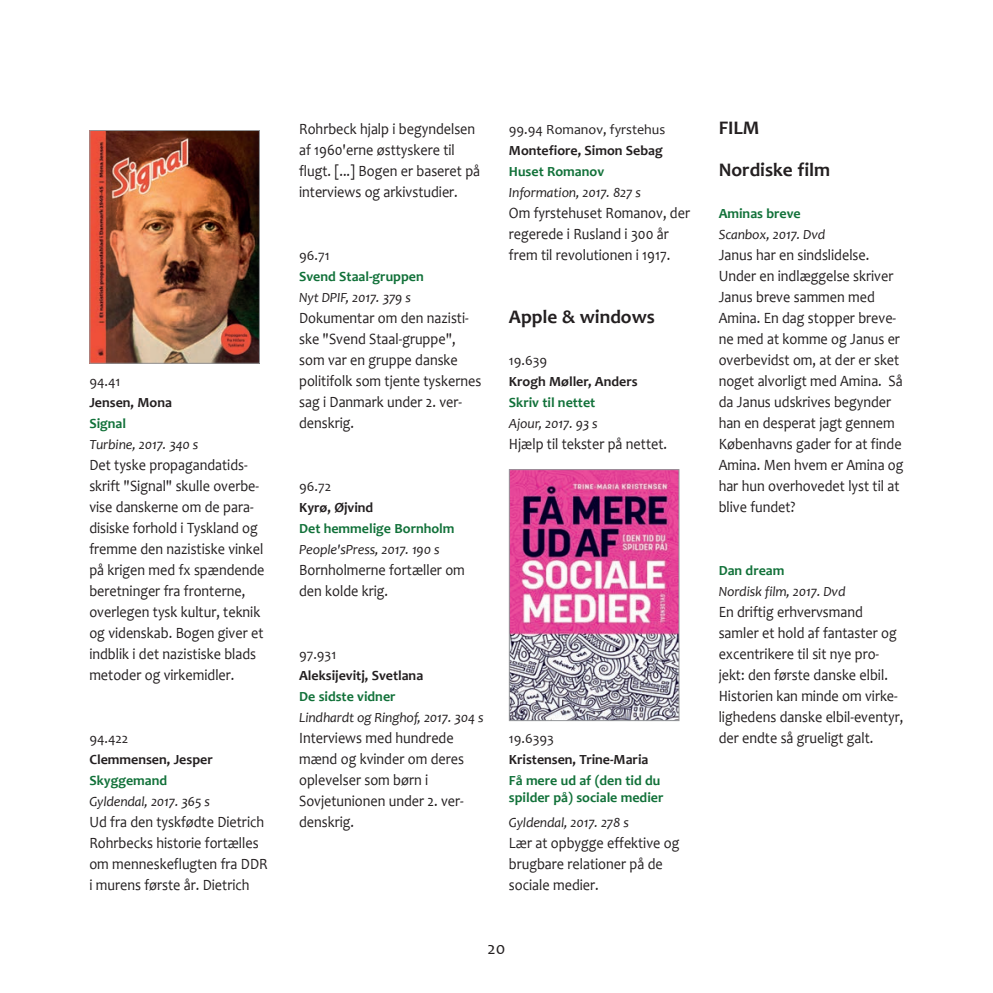
<style>
.page{position:relative;width:993px;height:993px;background:#fff}
.page>*{position:absolute;margin:0;border:0;box-sizing:border-box;transform-origin:0 0}
.t1{font:700 19.25px/42px "Candara";color:#231f20}
.t2{font:17.5px "Candara";color:#231f20}
.t3{font:15.75px/21px "Candara";color:#231f20;scale:.9 1}
.t4{font:italic 14px "Candara";letter-spacing:-.01em;color:#231f20}
.t5{font:700 14px/16.6px "Candara";color:#117139}
.t6{font:700 14px "Candara";color:#231f20}
.t7{font:14px "Candara";color:#231f20}
</style>
<div class="page">
<img style="left:91px;top:132px;width:167px;height:229px">
<div style="left:89px;top:130px;width:171px;height:233px;border:1px solid #939598"></div>
<img style="left:510px;top:471px;width:167px;height:247px">
<div style="left:508px;top:469px;width:171px;height:251px;border:1px solid #939598"></div>
<p class="t7" style="left:89px;top:373px;width:33px">94.41</p>
<p class="t6" style="left:89px;top:394px;width:84px">Jensen, Mona</p>
<p class="t5" style="left:89px;top:415px;width:38px">Signal</p>
<p class="t4" style="left:89px;top:436px;width:110px">Turbine, 2017. 340 s</p>
<p class="t3" style="left:89px;top:454px;width:196px">Det tyske propagandatids&shy;skrift "Signal" skulle overbe&shy;vise danskerne om de para&shy;disiske forhold i Tyskland og fremme den nazistiske vinkel på krigen med fx spændende beretninger fra fronterne, overlegen tysk kultur, teknik og videnskab. Bogen giver et indblik i det nazistiske blads metoder og virkemidler.</p>
<p class="t7" style="left:89px;top:730px;width:41px">94.422</p>
<p class="t6" style="left:89px;top:751px;width:125px">Clemmensen, Jesper</p>
<p class="t5" style="left:89px;top:772px;width:79px">Skyggemand</p>
<p class="t4" style="left:89px;top:793px;width:122px">Gyldendal, 2017. 365 s</p>
<p class="t3" style="left:89px;top:811px;width:199px">Ud fra den tyskfødte Dietrich<br>Rohrbecks historie fortælles om menneskeflugten fra DDR i murens første år. Dietrich</p>
<p class="t3" style="left:299px;top:118px;width:203px">Rohrbeck hjalp i begyndelsen af 1960'erne østtyskere til flugt. [...] Bogen er baseret på interviews og arkivstudier.</p>
<p class="t7" style="left:299px;top:247px;width:32px">96.71</p>
<p class="t5" style="left:299px;top:268px;width:126px">Svend Staal-gruppen</p>
<p class="t4" style="left:299px;top:289px;width:113px">Nyt DPIF, 2017. 379 s</p>
<p class="t3" style="left:299px;top:307px;width:204px">Dokumentar om den nazisti&shy;ske "Svend Staal-gruppe", som var en gruppe danske politifolk som tjente tyskernes sag i Danmark under 2. ver&shy;denskrig.</p>
<p class="t7" style="left:299px;top:478px;width:34px">96.72</p>
<p class="t6" style="left:299px;top:499px;width:76px">Kyrø, Øjvind</p>
<p class="t5" style="left:299px;top:520px;width:157px">Det hemmelige Bornholm</p>
<p class="t4" style="left:299px;top:541px;width:142px">People'sPress, 2017. 190 s</p>
<p class="t3" style="left:299px;top:559px;width:186px">Bornholmerne fortæller om den kolde krig.</p>
<p class="t7" style="left:299px;top:646px;width:39px">97.931</p>
<p class="t6" style="left:299px;top:667px;width:125px">Aleksijevitj, Svetlana</p>
<p class="t5" style="left:299px;top:688px;width:98px">De sidste vidner</p>
<p class="t4" style="left:299px;top:709px;width:186px">Lindhardt og Ringhof, 2017. 304 s</p>
<p class="t3" style="left:299px;top:727px;width:185px">Interviews med hundrede mænd og kvinder om deres oplevelser som børn i<br>Sovjetunionen under 2. ver&shy;denskrig.</p>
<p class="t7" style="left:508px;top:121px;width:158px">99.94 Romanov, fyrstehus</p>
<p class="t6" style="left:508px;top:142px;width:155px">Montefiore, Simon Sebag</p>
<p class="t5" style="left:508px;top:163px;width:97px">Huset Romanov</p>
<p class="t4" style="left:508px;top:184px;width:133px">Information, 2017. 827 s</p>
<p class="t3" style="left:508px;top:202px;width:203px">Om fyrstehuset Romanov, der regerede i Rusland i 300 år frem til revolutionen i 1917.</p>
<p class="t1" style="left:508px;top:295px;width:147px">Apple &amp; windows</p>
<p class="t7" style="left:508px;top:352px;width:40px">19.639</p>
<p class="t6" style="left:508px;top:373px;width:130px">Krogh Møller, Anders</p>
<p class="t5" style="left:508px;top:394px;width:88px">Skriv til nettet</p>
<p class="t4" style="left:508px;top:415px;width:90px">Ajour, 2017. 93 s</p>
<p class="t3" style="left:508px;top:433px;width:177px">Hjælp til tekster på nettet.</p>
<p class="t7" style="left:508px;top:730px;width:47px">19.6393</p>
<p class="t6" style="left:508px;top:751px;width:141px">Kristensen, Trine-Maria</p>
<p class="t5" style="left:508px;top:772px;width:156px">Få mere ud af (den tid du spilder på) sociale medier</p>
<p class="t4" style="left:508px;top:814px;width:121px">Gyldendal, 2017. 278 s</p>
<p class="t3" style="left:508px;top:832px;width:191px">Lær at opbygge effektive og brugbare relationer på de sociale medier.</p>
<p class="t2" style="left:487px;top:936px;width:19px">20</p>
<p class="t1" style="left:718px;top:106px;width:113px">FILM<br>Nordiske film</p>
<p class="t5" style="left:718px;top:205px;width:84px">Aminas breve</p>
<p class="t4" style="left:718px;top:226px;width:108px">Scanbox, 2017. Dvd</p>
<p class="t3" style="left:718px;top:244px;width:207px">Janus har en sindslidelse.<br>Under en indlæggelse skriver<br>Janus breve sammen med<br>Amina. En dag stopper breve&shy;ne med at komme og Janus er overbevidst om, at der er sket noget alvorligt med Amina. Så da Janus udskrives begynder han en desperat jagt gennem<br>Københavns gader for at finde<br>Amina. Men hvem er Amina og har hun overhovedet lyst til at blive fundet?</p>
<p class="t5" style="left:718px;top:562px;width:67px">Dan dream</p>
<p class="t4" style="left:718px;top:583px;width:128px">Nordisk film, 2017. Dvd</p>
<p class="t3" style="left:718px;top:601px;width:207px">En driftig erhvervsmand samler et hold af fantaster og excentrikere til sit nye pro&shy;jekt: den første danske elbil.<br>Historien kan minde om virke&shy;lighedens danske elbil-eventyr, der endte så grueligt galt.</p>
</div>
